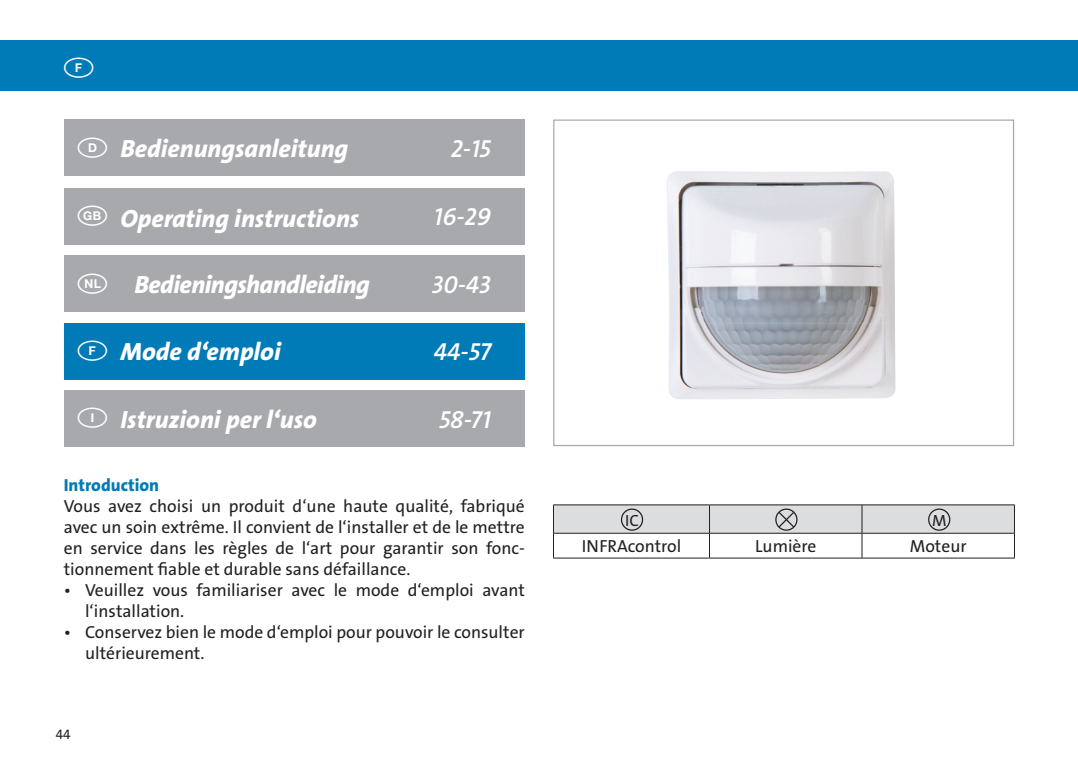
<style>
.page{position:relative;width:1078px;height:773px;background:#fff}
.page>*{position:absolute;margin:0;border:0;box-sizing:border-box;transform-origin:0 0}
.t1{font:25px "The Sans LP8 Ex Bld IT";color:#fff}
.t2{font:25px "The Sans LP8 Ex Bld IT";letter-spacing:-.02em;color:#fff}
.t3{font:24.75px "The Sans LP6 Se Bld IT";color:#fff}
.t4{font:17.5px/21px "The Sans LP5 Plain";color:#231f20}
.t5{font:17.5px "The Sans LP8 Ex Bld";color:#007bb7}
.t6{font:16.25px "The Sans LP5 Plain";color:#231f20}
.t7{font:13.75px "The Sans LP5 Plain";color:#231f20}
</style>
<div class="page">
<div style="left:0;top:40px;width:1077px;height:51px;background:#007bb7"></div>
<img style="left:666px;top:171px;width:228px;height:152px">
<img style="left:668px;top:323px;width:221px;height:76px">
<div style="left:64px;top:119px;width:460px;height:57px;background:#a8a9ad"></div>
<div style="left:64px;top:188px;width:460px;height:56px;background:#a8a9ad"></div>
<div style="left:64px;top:255px;width:460px;height:57px;background:#a8a9ad"></div>
<div style="left:64px;top:322px;width:460px;height:57px;background:#007bb7"></div>
<div style="left:64px;top:390px;width:460px;height:56px;background:#a8a9ad"></div>
<div style="left:553px;top:119px;width:460px;height:327px;border:1px solid #a8a9ad"></div>
<hr style="left:553px;top:504px;width:156px;height:1px;background:#231f20">
<hr style="left:709px;top:504px;width:152px;height:1px;background:#231f20">
<hr style="left:861px;top:504px;width:153px;height:1px;background:#231f20">
<hr style="left:553px;top:557px;width:156px;height:1px;background:#231f20">
<hr style="left:709px;top:557px;width:152px;height:1px;background:#231f20">
<hr style="left:861px;top:557px;width:153px;height:1px;background:#231f20">
<svg style="left:553px;top:505px;width:461px;height:52px"></svg>
<div style="left:620px;top:508px;width:23px;height:22px;border:1px solid #231f20;border-radius:50%"></div>
<h1 class="t1" style="left:120px;top:132px;width:229px">Bedienungsanleitung</h1>
<h2 class="t3" style="left:450px;top:133px;width:42px">2-15</h2>
<h1 class="t1" style="left:120px;top:202px;width:240px">Operating instructions</h1>
<h2 class="t3" style="left:433px;top:201px;width:58px">16-29</h2>
<h1 class="t2" style="left:135px;top:268px;width:236px">Bedieningshandleiding</h1>
<h2 class="t3" style="left:431px;top:269px;width:61px">30-43</h2>
<h1 class="t1" style="left:120px;top:335px;width:161px">Mode d‘emploi</h1>
<h2 class="t3" style="left:434px;top:336px;width:58px">44-57</h2>
<h1 class="t1" style="left:120px;top:403px;width:198px">Istruzioni per l‘uso</h1>
<h2 class="t3" style="left:439px;top:403px;width:53px">58-71</h2>
<p class="t5" style="left:64px;top:474px;width:97px">Introduction</p>
<p class="t4" style="left:64px;top:496px;width:462px;text-align:justify">Vous avez choisi un produit d‘une haute qualité, fabriqué avec un soin extrême. Il convient de l‘installer et de le mettre en service dans les règles de l‘art pour garantir son fonc&shy;tionnement fiable et durable sans défaillance.</p>
<p class="t4" style="left:85px;top:580px;width:441px;text-indent:-21px">• Veuillez vous familiariser avec le mode d‘emploi avant l‘installation.</p>
<p class="t4" style="left:85px;top:622px;width:441px;text-indent:-21px">• Conservez bien le mode d‘emploi pour pouvoir le consulter ultérieurement.</p>
<p class="t7" style="left:56px;top:725px;width:16px">44</p>
<p class="t6" style="left:625px;top:509px;width:15px">IC</p>
<p class="t6" style="left:931px;top:509px;width:16px">M</p>
<p class="t4" style="left:581px;top:535px;width:101px">INFRAcontrol</p>
<p class="t4" style="left:755px;top:535px;width:63px">Lumière</p>
<p class="t4" style="left:909px;top:535px;width:58px">Moteur</p>
</div>
